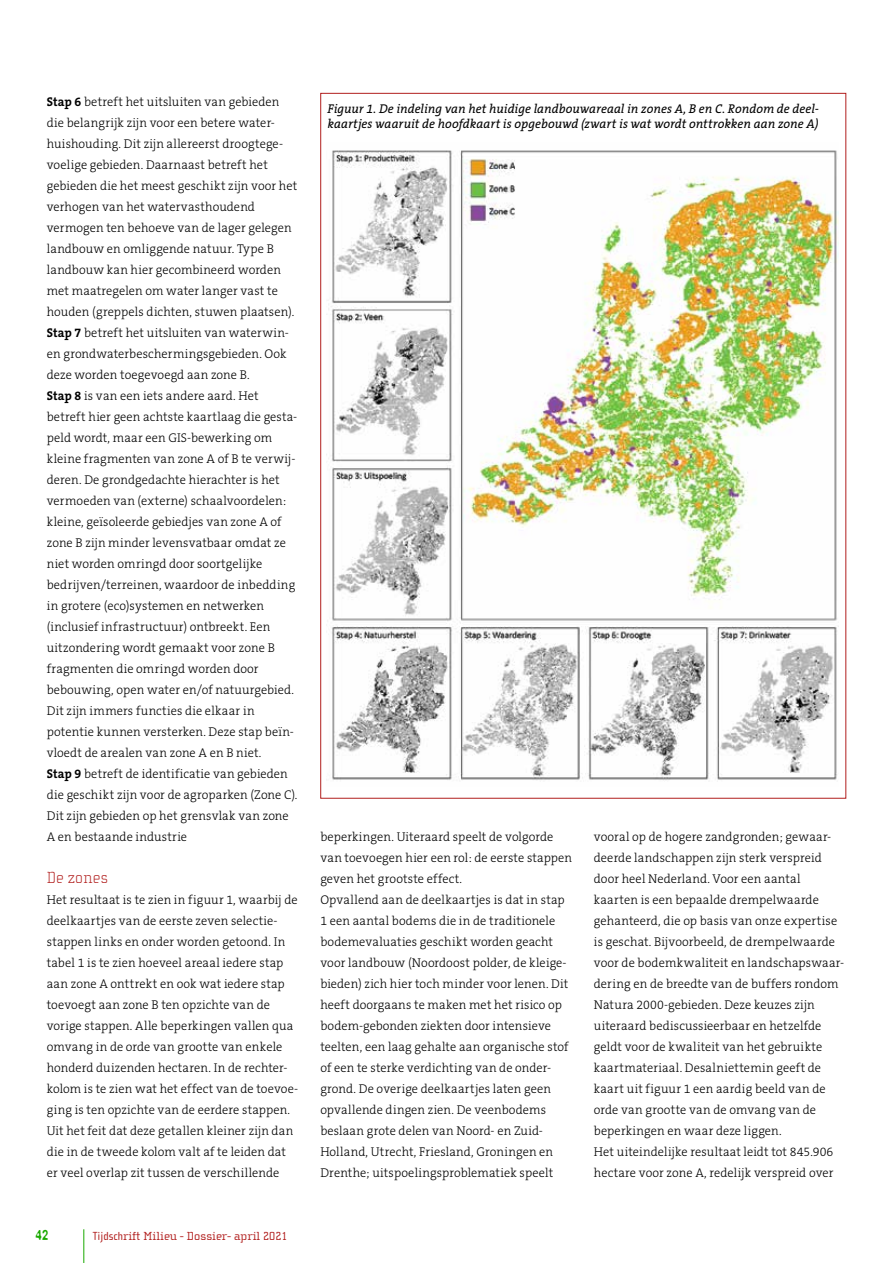
<style>
.page{position:relative;width:893px;height:1263px;background:#fff}
.page>*{position:absolute;margin:0;border:0;box-sizing:border-box;transform-origin:0 0}
.t1{font:100 16.5px "Cholla Slab OT";letter-spacing:.02em;color:#b11e1d}
.t2{font:100 13.5px "Washout";color:#1aa900}
.t3{font:300 12.75px/21px "The Serif B3";letter-spacing:.01em;color:#000}
.t4{font:italic 12.75px/15px "The Serif B5 Plain";color:#000}
.t5{font:12px "Cholla Slab OT";color:#b11e1d}
.s1{font-family:"The Serif B7";font-weight:700}
.s2{font-family:"Cholla Sans OT"}
</style>
<div class="page">
<hr style="left:83px;top:1229px;width:1px;height:34px;background:#1aa900">
<img style="left:328px;top:150px;width:511px;height:630px">
<p class="t3" style="left:47px;top:91px;width:252px"><span class="s1">Stap 6</span> betreft het uitsluiten van gebieden die belangrijk zijn voor een betere water&shy;huishouding. Dit zijn allereerst droogtege&shy;voelige gebieden. Daarnaast betreft het gebieden die het meest geschikt zijn voor het verhogen van het watervasthoudend vermogen ten behoeve van de lager gelegen landbouw en omliggende natuur. Type B landbouw kan hier gecombineerd worden met maatregelen om water langer vast te houden (greppels dichten, stuwen plaatsen).<br><span class="s1">Stap 7</span> betreft het uitsluiten van waterwin&shy;en grondwaterbeschermingsgebieden. Ook deze worden toegevoegd aan zone B.<br><span class="s1">Stap 8</span> is van een iets andere aard. Het betreft hier geen achtste kaartlaag die gesta&shy;peld wordt, maar een GIS-bewerking om kleine fragmenten van zone A of B te verwij&shy;deren. De grondgedachte hierachter is het vermoeden van (externe) schaalvoordelen: kleine, geïsoleerde gebiedjes van zone A of zone B zijn minder levensvatbaar omdat ze niet worden omringd door soortgelijke bedrijven/terreinen, waardoor de inbedding in grotere (eco)systemen en netwerken (inclusief infrastructuur) ontbreekt. Een uitzondering wordt gemaakt voor zone B fragmenten die omringd worden door bebouwing, open water en/of natuurgebied.<br>Dit zijn immers functies die elkaar in potentie kunnen versterken. Deze stap beïn&shy;vloedt de arealen van zone A en B niet.<br><span class="s1">Stap 9</span> betreft de identificatie van gebieden die geschikt zijn voor de agroparken (Zone C).<br>Dit zijn gebieden op het grensvlak van zone A en bestaande industrie</p>
<p class="t1" style="left:47px;top:868px;width:63px">De zones</p>
<p class="t3" style="left:47px;top:889px;width:253px">Het resultaat is te zien in figuur 1, waarbij de deelkaartjes van de eerste zeven selectie&shy;stappen links en onder worden getoond. In tabel 1 is te zien hoeveel areaal iedere stap aan zone A onttrekt en ook wat iedere stap toevoegt aan zone B ten opzichte van de vorige stappen. Alle beperkingen vallen qua omvang in de orde van grootte van enkele honderd duizenden hectaren. In de rechter&shy;kolom is te zien wat het effect van de toevoe&shy;ging is ten opzichte van de eerdere stappen.<br>Uit het feit dat deze getallen kleiner zijn dan die in de tweede kolom valt af te leiden dat er veel overlap zit tussen de verschillende</p>
<p class="t2" style="left:36px;top:1229px;width:14px">42</p>
<p class="t5" style="left:93px;top:1229px;width:196px"><span class="s2">Tijdsch</span>rift Milieu - Dossier- april 2021</p>
<p class="t4" style="left:327px;top:102px;width:493px">Figuur 1. De indeling van het huidige landbouwareaal in zones A, B en C. Rondom de deel&shy;kaartjes waaruit de hoofdkaart is opgebouwd (zwart is wat wordt onttrokken aan zone A)</p>
<p class="t3" style="left:320px;top:826px;width:253px">beperkingen. Uiteraard speelt de volgorde van toevoegen hier een rol: de eerste stappen geven het grootste effect.<br>Opvallend aan de deelkaartjes is dat in stap 1 een aantal bodems die in de traditionele bodemevaluaties geschikt worden geacht voor landbouw (Noordoost polder, de kleige&shy;bieden) zich hier toch minder voor lenen. Dit heeft doorgaans te maken met het risico op bodem-gebonden ziekten door intensieve teelten, een laag gehalte aan organische stof of een te sterke verdichting van de onder&shy;grond. De overige deelkaartjes laten geen opvallende dingen zien. De veenbodems beslaan grote delen van Noord- en Zuid-Holland, Utrecht, Friesland, Groningen en Drenthe; uitspoelingsproblematiek speelt</p>
<p class="t3" style="left:594px;top:826px;width:252px">vooral op de hogere zandgronden; gewaar&shy;deerde landschappen zijn sterk verspreid door heel Nederland. Voor een aantal kaarten is een bepaalde drempelwaarde gehanteerd, die op basis van onze expertise is geschat. Bijvoorbeeld, de drempelwaarde voor de bodemkwaliteit en landschapswaar&shy;dering en de breedte van de buffers rondom Natura 2000-gebieden. Deze keuzes zijn uiteraard bediscussieerbaar en hetzelfde geldt voor de kwaliteit van het gebruikte kaartmateriaal. Desalniettemin geeft de kaart uit figuur 1 een aardig beeld van de orde van grootte van de omvang van de beperkingen en waar deze liggen.<br>Het uiteindelijke resultaat leidt tot 845.906 hectare voor zone A, redelijk verspreid over</p>
</div>
